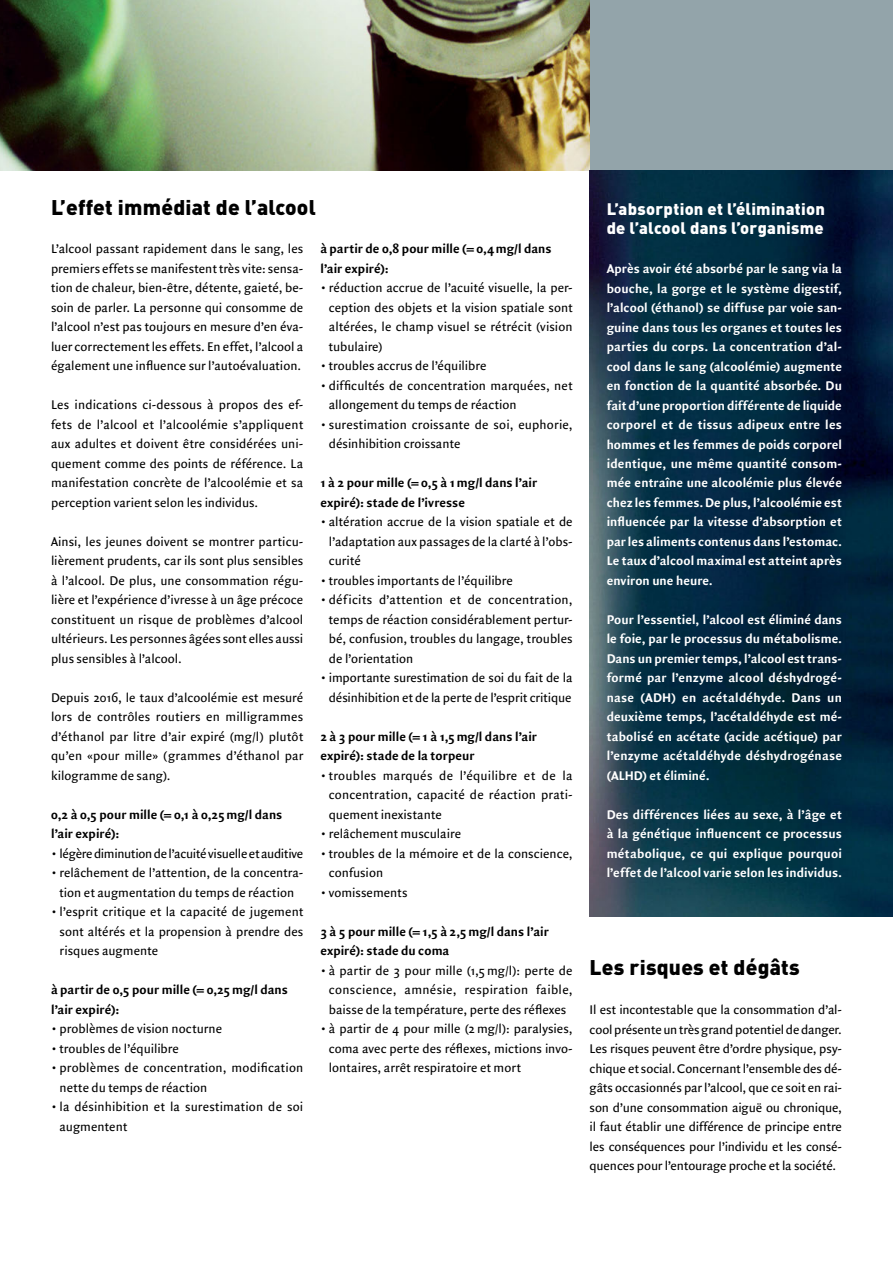
<style>
.page{position:relative;width:893px;height:1263px;background:#fff}
.page>*{position:absolute;margin:0;border:0;box-sizing:border-box;transform-origin:0 0}
.t1{font:900 21px "DIN";letter-spacing:.01em;color:#000}
.t2{font:900 16.5px/19.5px "DIN";letter-spacing:.015em;color:#fff}
.t3{font:13.5px/19.5px "Quadraat Sans";letter-spacing:.005em;color:#000;text-align:justify}
.t4{font:700 13.5px/19.5px "Quadraat Sans";letter-spacing:.01em;color:#fff;text-align:justify}
.t5{font:700 13.5px/19.5px "Quadraat Sans";letter-spacing:.005em;color:#000}
.t6{font:13.5px "Quadraat Sans";letter-spacing:-.02em;color:#000}
</style>
<div class="page">
<div style="left:590px;top:0;width:303px;height:170px;background:#93a4aa"></div>
<img style="left:0;top:0;width:590px;height:170px">
<img style="left:590px;top:170px;width:303px;height:747px">
<h1 class="t1" style="left:51px;top:193px;width:266px">L’effet immédiat de l’alcool</h1>
<p class="t3" style="left:51px;top:240px;width:254px">L’alcool passant rapidement dans le sang, les premiers effets se manifestent très vite: sensa&shy;tion de chaleur, bien-être, détente, gaieté, be&shy;soin de parler. La personne qui consomme de l’alcool n’est pas toujours en mesure d’en éva&shy;luer correctement les effets. En effet, l’alcool a également une influence sur l’autoévaluation.</p>
<p class="t3" style="left:51px;top:396px;width:254px">Les indications ci-dessous à propos des ef&shy;fets de l’alcool et l’alcoolémie s’appliquent aux adultes et doivent être considérées uni&shy;quement comme des points de référence. La manifestation concrète de l’alcoolémie et sa perception varient selon les individus.</p>
<p class="t3" style="left:51px;top:532px;width:254px">Ainsi, les jeunes doivent se montrer particu&shy;lièrement prudents, car ils sont plus sensibles à l’alcool. De plus, une consommation régu&shy;lière et l’expérience d’ivresse à un âge précoce constituent un risque de problèmes d’alcool ultérieurs. Les personnes âgées sont elles aussi plus sensibles à l’alcool.</p>
<p class="t3" style="left:51px;top:688px;width:254px">Depuis 2016, le taux d’alcoolémie est mesuré lors de contrôles routiers en milligrammes d’éthanol par litre d’air expiré (mg/l) plutôt qu’en «pour mille» (grammes d’éthanol par kilogramme de sang).</p>
<p class="t5" style="left:51px;top:805px;width:233px">0,2 à 0,5 pour mille (= 0,1 à 0,25mg/l dans l’air expiré):</p>
<p class="t6" style="left:51px;top:846px;width:254px">• légère diminution de l’acuité visuelle et auditive</p>
<p class="t3" style="left:51px;top:863px;width:254px;text-align:center">• relâchement de l’attention, de la concentra&shy;tion et augmentation du temps de réaction</p>
<p class="t3" style="left:60px;top:902px;width:245px;text-indent:-9px">• l’esprit critique et la capacité de jugement sont altérés et la propension à prendre des risques augmente</p>
<p class="t5" style="left:51px;top:980px;width:238px">à partir de 0,5 pour mille (= 0,25mg/l dans l’air expiré):</p>
<p class="t3" style="left:51px;top:1019px;width:173px">• problèmes de vision nocturne</p>
<p class="t3" style="left:51px;top:1039px;width:129px">• troubles de l’équilibre</p>
<p class="t3" style="left:60px;top:1058px;width:245px;text-indent:-9px">• problèmes de concentration, modification nette du temps de réaction</p>
<p class="t3" style="left:60px;top:1097px;width:245px;text-indent:-9px">• la désinhibition et la surestimation de soi augmentent</p>
<p class="t5" style="left:320px;top:239px;width:233px">à partir de 0,8 pour mille (= 0,4mg/l dans l’air expiré):</p>
<p class="t3" style="left:329px;top:278px;width:245px;text-indent:-9px">• réduction accrue de l’acuité visuelle, la per&shy;ception des objets et la vision spatiale sont altérées, le champ visuel se rétrécit (vision tubulaire)</p>
<p class="t3" style="left:320px;top:356px;width:168px">• troubles accrus de l’équilibre</p>
<p class="t3" style="left:329px;top:376px;width:245px;text-indent:-9px">• difficultés de concentration marquées, net allongement du temps de réaction</p>
<p class="t3" style="left:329px;top:415px;width:245px;text-indent:-9px">• surestimation croissante de soi, euphorie, désinhibition croissante</p>
<p class="t5" style="left:320px;top:473px;width:218px">1 à 2 pour mille (= 0,5 à 1mg/l dans l’air expiré): stade de l’ivresse</p>
<p class="t3" style="left:329px;top:512px;width:245px;text-indent:-9px">• altération accrue de la vision spatiale et de l’adaptation aux passages de la clarté à l’obs&shy;curité</p>
<p class="t3" style="left:320px;top:571px;width:194px">• troubles importants de l’équilibre</p>
<p class="t3" style="left:329px;top:590px;width:245px;text-indent:-9px">• déficits d’attention et de concentration, temps de réaction considérablement pertur&shy;bé, confusion, troubles du langage, troubles de l’orientation</p>
<p class="t3" style="left:320px;top:668px;width:254px;text-align:center">• importante surestimation de soi du fait de la désinhibition et de la perte de l’esprit critique</p>
<p class="t5" style="left:320px;top:727px;width:218px">2 à 3 pour mille (= 1 à 1,5mg/l dans l’air expiré): stade de la torpeur</p>
<p class="t3" style="left:329px;top:766px;width:245px;text-indent:-9px">• troubles marqués de l’équilibre et de la concentration, capacité de réaction prati&shy;quement inexistante</p>
<p class="t3" style="left:320px;top:824px;width:142px">• relâchement musculaire</p>
<p class="t3" style="left:329px;top:844px;width:245px;text-indent:-9px">• troubles de la mémoire et de la conscience, confusion</p>
<p class="t3" style="left:320px;top:883px;width:89px">• vomissements</p>
<p class="t5" style="left:320px;top:922px;width:230px">3 à 5 pour mille (= 1,5 à 2,5mg/l dans l’air expiré): stade du coma</p>
<p class="t3" style="left:329px;top:961px;width:245px;text-indent:-9px">• à partir de 3 pour mille (1,5 mg/l): perte de conscience, amnésie, respiration faible, baisse de la température, perte des réflexes</p>
<p class="t3" style="left:329px;top:1019px;width:245px;text-indent:-9px">• à partir de 4 pour mille (2mg/l): paralysies, coma avec perte des réflexes, mictions invo&shy;lontaires, arrêt respiratoire et mort</p>
<p class="t2" style="left:607px;top:198px;width:220px">L’absorption et l’élimination de l’alcool dans l’organisme</p>
<p class="t4" style="left:607px;top:259px;width:237px">Après avoir été absorbé par le sang via la bouche, la gorge et le système digestif, l’alcool (éthanol) se diffuse par voie san&shy;guine dans tous les organes et toutes les parties du corps. La concentration d’al&shy;cool dans le sang (alcoolémie) augmente en fonction de la quantité absorbée. Du fait d’une proportion différente de liquide corporel et de tissus adipeux entre les hommes et les femmes de poids corporel identique, une même quantité consom&shy;mée entraîne une alcoolémie plus élevée chez les femmes. De plus, l’alcoolémie est influencée par la vitesse d’absorption et par les aliments contenus dans l’estomac.<br>Le taux d’alcool maximal est atteint après environ une heure.</p>
<p class="t4" style="left:607px;top:610px;width:237px">Pour l’essentiel, l’alcool est éliminé dans le foie, par le processus du métabolisme.<br>Dans un premier temps, l’alcool est trans&shy;formé par l’enzyme alcool déshydrogé&shy;nase (ADH) en acétaldéhyde. Dans un deuxième temps, l’acétaldéhyde est mé&shy;tabolisé en acétate (acide acétique) par l’enzyme acétaldéhyde déshydrogénase (ALHD) et éliminé.</p>
<p class="t4" style="left:607px;top:805px;width:237px">Des différences liées au sexe, à l’âge et à la génétique influencent ce processus métabolique, ce qui explique pourquoi l’effet de l’alcool varie selon les individus.</p>
<h1 class="t1" style="left:590px;top:953px;width:211px">Les risques et dégâts</h1>
<p class="t3" style="left:590px;top:1000px;width:254px">Il est incontestable que la consommation d’al&shy;cool présente un très grand potentiel de danger.<br>Les risques peuvent être d’ordre physique, psy&shy;chique et social. Concernant l’ensemble des dé&shy;gâts occasionnés par l’alcool, que ce soit en rai&shy;son d’une consommation aiguë ou chronique, il faut établir une différence de principe entre les conséquences pour l’individu et les consé&shy;quences pour l’entourage proche et la société.</p>
</div>
